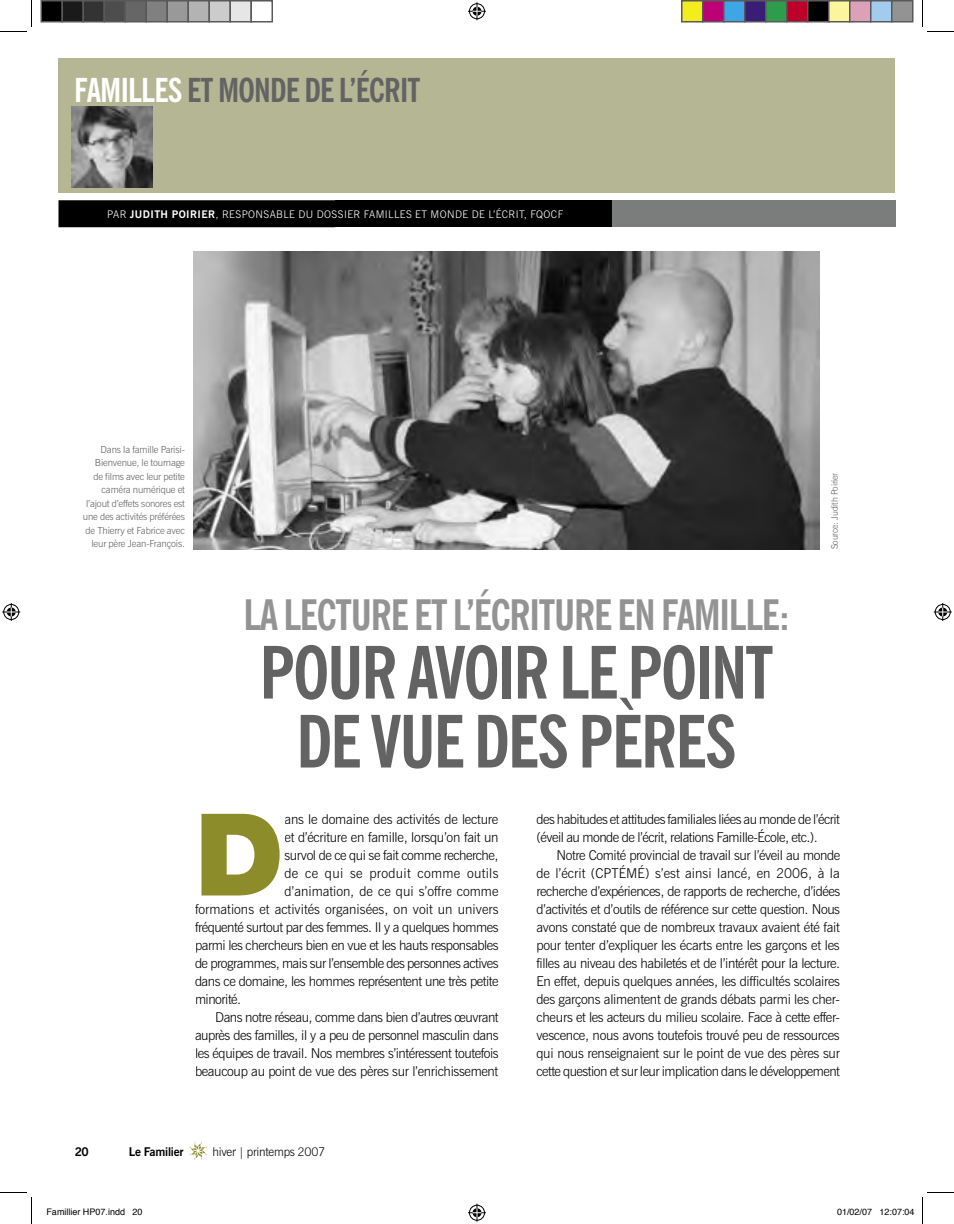
<style>
.page{position:relative;width:954px;height:1224px;background:#fff}
.page>*{position:absolute;margin:0;border:0;box-sizing:border-box;transform-origin:0 0}
.t1{font:900 114.3px "Helvetica Neue";color:#8d8c2b}
.t2{font:700 condensed 72px/69px "News Gothic BT";letter-spacing:-.03em;color:#636363;text-align:center}
.t3{font:700 condensed 42px "News Gothic BT";letter-spacing:-.03em;color:#939393}
.t4{font:700 condensed 33px "News Gothic BT";letter-spacing:-.025em;color:#636363}
.t5{font:300 13.5px/18px "News Gothic BT";letter-spacing:-.035em;color:#000}
.t6{font:300 13.5px "News Gothic BT";color:#000}
.t7{font:300 13.5px "News Gothic BT";letter-spacing:-.015em;color:#000}
.t8{font:300 13.5px "News Gothic BT";letter-spacing:.02em;color:#000}
.t9{font:300 12px "News Gothic BT";letter-spacing:-.02em;color:#000}
.t10{font:700 12px "News Gothic BT";letter-spacing:-.02em;color:#000}
.t11{font:300 10.5px "News Gothic BT";letter-spacing:.04em;color:#fff}
.t12{font:300 9.75px/13.5px "News Gothic BT";letter-spacing:-.015em;color:#636363;text-align:right}
.t13{font:9px "Helvetica";color:#000}
.t14{font:300 9px "News Gothic BT";letter-spacing:-.015em;color:#636363}
.s1{color:#fff}
.s2{font-weight:700}
</style>
<div class="page">
<div style="left:58px;top:58px;width:838px;height:136px;background:#b5b693"></div>
<div style="left:335px;top:200px;width:560px;height:27px;background:#7b7c7c"></div>
<div style="left:58px;top:200px;width:277px;height:27px;background:#000"></div>
<div style="left:335px;top:200px;width:277px;height:27px;background:#000"></div>
<img style="left:72px;top:107px;width:81px;height:81px">
<svg style="left:190px;top:1142px;width:17px;height:17px"></svg>
<img style="left:193px;top:251px;width:627px;height:299px">
<svg style="left:0;top:0;width:32px;height:32px"></svg>
<svg style="left:0;top:1192px;width:32px;height:32px"></svg>
<svg style="left:922px;top:0;width:32px;height:32px"></svg>
<svg style="left:922px;top:1192px;width:32px;height:32px"></svg>
<svg style="left:468px;top:2px;width:18px;height:18px"></svg>
<svg style="left:468px;top:1204px;width:18px;height:18px"></svg>
<svg style="left:2px;top:603px;width:18px;height:18px"></svg>
<svg style="left:934px;top:603px;width:18px;height:18px"></svg>
<div style="left:41px;top:1px;width:21px;height:21px;background:#000"></div>
<div style="left:40px;top:0;width:23px;height:22px;border:2px solid #595959"></div>
<div style="left:62px;top:1px;width:21px;height:21px;background:#1a1a1a"></div>
<div style="left:62px;top:0;width:22px;height:22px;border:2px solid #595959"></div>
<div style="left:83px;top:1px;width:21px;height:21px;background:#333"></div>
<div style="left:82px;top:0;width:23px;height:22px;border:2px solid #595959"></div>
<div style="left:104px;top:1px;width:21px;height:21px;background:#4d4d4d"></div>
<div style="left:104px;top:0;width:22px;height:22px;border:2px solid #595959"></div>
<div style="left:125px;top:1px;width:21px;height:21px;background:#666"></div>
<div style="left:124px;top:0;width:23px;height:22px;border:2px solid #595959"></div>
<div style="left:146px;top:1px;width:21px;height:21px;background:#808080"></div>
<div style="left:146px;top:0;width:22px;height:22px;border:2px solid #595959"></div>
<div style="left:167px;top:1px;width:21px;height:21px;background:#999"></div>
<div style="left:166px;top:0;width:23px;height:22px;border:2px solid #595959"></div>
<div style="left:188px;top:1px;width:21px;height:21px;background:#b3b3b3"></div>
<div style="left:188px;top:0;width:22px;height:22px;border:2px solid #595959"></div>
<div style="left:209px;top:1px;width:21px;height:21px;background:#ccc"></div>
<div style="left:208px;top:0;width:23px;height:22px;border:2px solid #595959"></div>
<div style="left:230px;top:1px;width:21px;height:21px;background:#e6e6e6"></div>
<div style="left:230px;top:0;width:22px;height:22px;border:2px solid #595959"></div>
<div style="left:250px;top:0;width:23px;height:22px;border:2px solid #595959"></div>
<div style="left:682px;top:1px;width:21px;height:21px;background:#f2ed1c"></div>
<div style="left:681px;top:0;width:23px;height:22px;border:2px solid #595959"></div>
<div style="left:703px;top:1px;width:21px;height:21px;background:#bc0075"></div>
<div style="left:702px;top:0;width:22px;height:22px;border:2px solid #595959"></div>
<div style="left:724px;top:1px;width:21px;height:21px;background:#3ca6e6"></div>
<div style="left:723px;top:0;width:23px;height:22px;border:2px solid #595959"></div>
<div style="left:745px;top:1px;width:21px;height:21px;background:#391d76"></div>
<div style="left:744px;top:0;width:22px;height:22px;border:2px solid #595959"></div>
<div style="left:766px;top:1px;width:21px;height:21px;background:#2e9d4b"></div>
<div style="left:765px;top:0;width:23px;height:22px;border:2px solid #595959"></div>
<div style="left:787px;top:1px;width:21px;height:21px;background:#bd002b"></div>
<div style="left:786px;top:0;width:22px;height:22px;border:2px solid #595959"></div>
<div style="left:808px;top:1px;width:21px;height:21px;background:#000"></div>
<div style="left:807px;top:0;width:23px;height:22px;border:2px solid #595959"></div>
<div style="left:829px;top:1px;width:21px;height:21px;background:#fbf59e"></div>
<div style="left:828px;top:0;width:22px;height:22px;border:2px solid #595959"></div>
<div style="left:850px;top:1px;width:21px;height:21px;background:#dda0b9"></div>
<div style="left:849px;top:0;width:23px;height:22px;border:2px solid #595959"></div>
<div style="left:871px;top:1px;width:21px;height:21px;background:#a3cbed"></div>
<div style="left:870px;top:0;width:22px;height:22px;border:2px solid #595959"></div>
<div style="left:892px;top:1px;width:21px;height:21px;background:#939393"></div>
<div style="left:891px;top:0;width:23px;height:22px;border:2px solid #595959"></div>
<h3 class="t4" style="left:74px;top:70px;width:348px"><span class="s1">FAMILLES</span> ET MONDE DE L’ÉCRIT</h3>
<p class="t11" style="left:107px;top:208px;width:457px">PAR <span class="s2">JUDITH POIRIER</span>, RESPONSABLE DU DOSSIER FAMILLES ET MONDE DE L’ÉCRIT, FQOCF</p>
<p class="t12" style="left:83px;top:442px;width:103px">Dans la famille Parisi-<br>Bienvenue, le tournage de films avec leur petite caméra numérique et l’ajout d’effets sonores est une des activités préférées de Thierry et Fabrice avec leur père Jean-François.</p>
<h3 class="t3" style="left:243px;top:589px;width:548px">LA LECTURE ET L’ÉCRITURE EN FAMILLE:</h3>
<h2 class="t2" style="left:260px;top:638px;width:516px">POUR AVOIR LE POINT<br>DE VUE DES PÈRES</h2>
<p class="t14" style="left:829px;top:549px;width:78px;rotate:-90deg">Source: Judith Poirier</p>
<h1 class="t1" style="left:195px;top:787px;width:90px">D</h1>
<p class="t7" style="left:285px;top:811px;width:215px">ans le domaine des activités de lecture</p>
<p class="t5" style="left:285px;top:828px;width:216px">et d’écriture en famille, lorsqu’on fait un</p>
<p class="t5" style="left:285px;top:846px;width:216px">survol de ce qui se fait comme recherche,</p>
<p class="t8" style="left:285px;top:865px;width:216px">de ce qui se produit comme outils</p>
<p class="t6" style="left:285px;top:883px;width:215px">d’animation, de ce qui s’offre comme</p>
<p class="t6" style="left:195px;top:901px;width:305px">formations et activités organisées, on voit un univers</p>
<p class="t5" style="left:195px;top:918px;width:305px">fréquenté surtout par des femmes. Il y a quelques hommes</p>
<p class="t5" style="left:195px;top:936px;width:305px">parmi les chercheurs bien en vue et les hauts responsables</p>
<p class="t5" style="left:195px;top:954px;width:305px">de programmes, mais sur l’ensemble des personnes actives</p>
<p class="t5" style="left:195px;top:972px;width:305px">dans ce domaine, les hommes représentent une très petite</p>
<p class="t5" style="left:195px;top:990px;width:48px">minorité.</p>
<p class="t5" style="left:215px;top:1008px;width:285px">Dans notre réseau, comme dans bien d’autres œuvrant</p>
<p class="t5" style="left:195px;top:1026px;width:305px">auprès des familles, il y a peu de personnel masculin dans</p>
<p class="t5" style="left:195px;top:1044px;width:305px">les équipes de travail. Nos membres s’intéressent toutefois</p>
<p class="t5" style="left:195px;top:1062px;width:305px">beaucoup au point de vue des pères sur l’enrichissement</p>
<p class="t10" style="left:75px;top:1145px;width:16px">20</p>
<p class="t10" style="left:129px;top:1145px;width:56px">Le Familier</p>
<p class="t9" style="left:212px;top:1145px;width:115px">hiver | printemps 2007</p>
<p class="t5" style="left:536px;top:810px;width:305px">des habitudes et attitudes familiales liées au monde de l’écrit (éveil au monde de l’écrit, relations Famille-École, etc.).</p>
<p class="t5" style="left:536px;top:846px;width:305px;text-align:justify;text-indent:20px">Notre Comité provincial de travail sur l’éveil au monde de l’écrit (CPTÉMÉ) s’est ainsi lancé, en 2006, à la recherche d’expériences, de rapports de recherche, d’idées d’activités et d’outils de référence sur cette question. Nous avons constaté que de nombreux travaux avaient été fait pour tenter d’expliquer les écarts entre les garçons et les filles au niveau des habiletés et de l’intérêt pour la lecture.<br>En effet, depuis quelques années, les difficultés scolaires des garçons alimentent de grands débats parmi les cher&shy;cheurs et les acteurs du milieu scolaire. Face à cette effer&shy;vescence, nous avons toutefois trouvé peu de ressources qui nous renseignaient sur le point de vue des pères sur cette question et sur leur implication dans le développement</p>
<p class="t13" style="left:46px;top:1206px;width:98px">Famillier HP07.indd 20</p>
<p class="t13" style="left:837px;top:1206px;width:79px">01/02/07 12:07:04</p>
</div>
